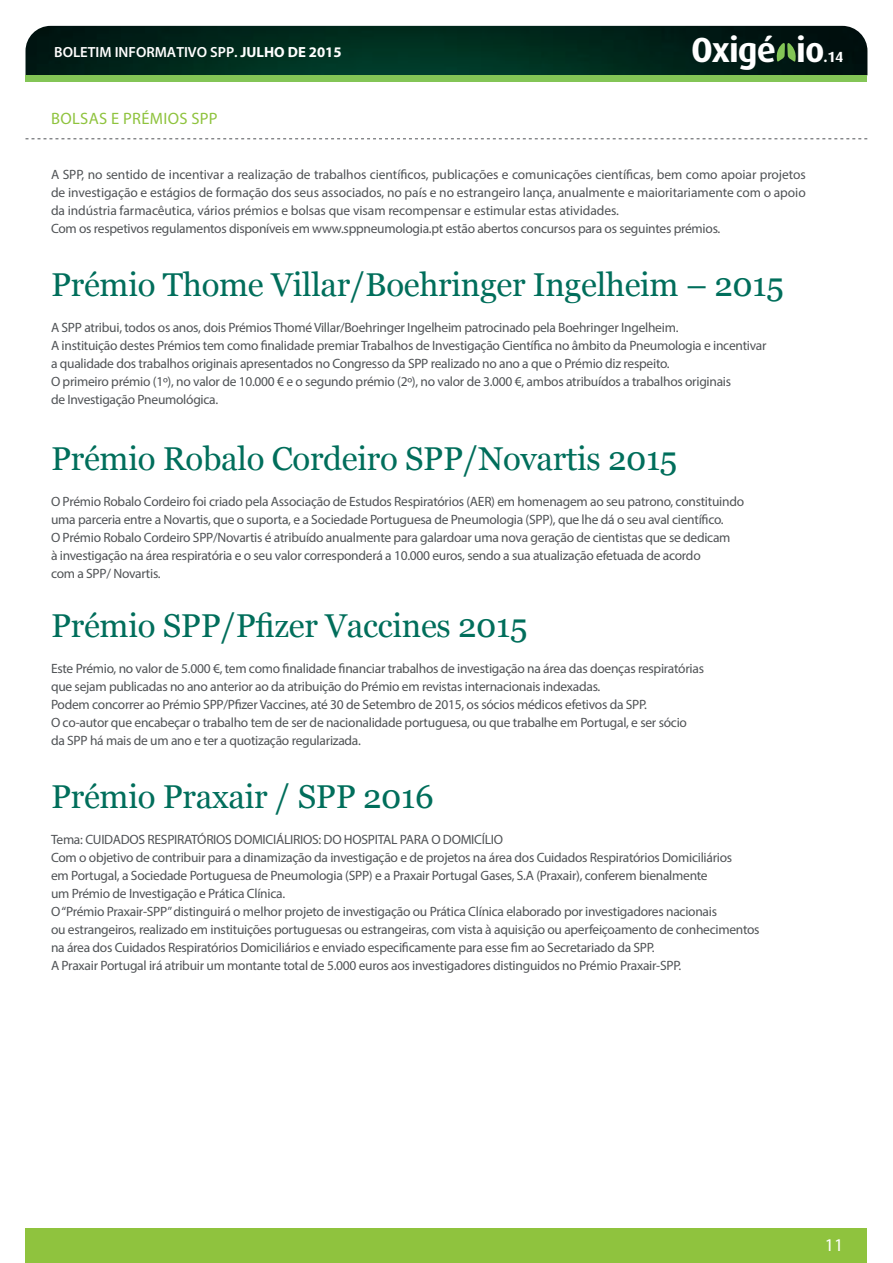
<style>
.page{position:relative;width:893px;height:1263px;background:#fff}
.page>*{position:absolute;margin:0;border:0;box-sizing:border-box;transform-origin:0 0}
.t1{font:700 34.95px "Dax";letter-spacing:-.025em;color:#fff}
.t2{font:33px "Georgia";letter-spacing:-.01em;color:#006e5b}
.t3{font:18px "Myriad Pro";color:#fff}
.t4{font:16.5px "Myriad Pro";letter-spacing:.02em;color:#8fc33e}
.t5{font:600 14.7px "Myriad Pro";color:#fff}
.t6{font:700 14.7px "Dax";color:#fff}
.t7{font:13.5px/18px "Myriad Pro";letter-spacing:-.02em;color:#505356}
.s1{font-weight:700}
</style>
<div class="page">
<img style="left:26px;top:26px;width:841px;height:49px">
<svg style="left:775px;top:42px;width:22px;height:20px"></svg>
<div style="left:26px;top:75px;width:841px;height:7px;background:#83c556"></div>
<div style="left:26px;top:1229px;width:841px;height:34px;background:#8fc33e"></div>
<svg style="left:26px;top:138px;width:841px;height:1px"></svg>
<p class="t5" style="left:54px;top:43px;width:289px">BOLETIM INFORMATIVO SPP. <span class="s1">JULHO DE 2015</span></p>
<h1 class="t1" style="left:691px;top:30px;width:135px">Oxigé io</h1>
<p class="t6" style="left:824px;top:48px;width:21px">.14</p>
<p class="t4" style="left:51px;top:108px;width:168px">BOLSAS E PRÉMIOS SPP</p>
<p class="t7" style="left:51px;top:166px;width:756px">A SPP, no sentido de incentivar a realização de trabalhos científicos, publicações e comunicações científicas, bem como apoiar projetos de investigação e estágios de formação dos seus associados, no país e no estrangeiro lança, anualmente e maioritariamente com o apoio da indústria farmacêutica, vários prémios e bolsas que visam recompensar e estimular estas atividades.<br>Com os respetivos regulamentos disponíveis em www.sppneumologia.pt estão abertos concursos para os seguintes prémios.</p>
<h2 class="t2" style="left:51px;top:261px;width:734px">Prémio Thome Villar/Boehringer Ingelheim – 2015</h2>
<p class="t7" style="left:51px;top:319px;width:717px">A SPP atribui, todos os anos, dois Prémios Thomé Villar/Boehringer Ingelheim patrocinado pela Boehringer Ingelheim.<br>A instituição destes Prémios tem como finalidade premiar Trabalhos de Investigação Científica no âmbito da Pneumologia e incentivar a qualidade dos trabalhos originais apresentados no Congresso da SPP realizado no ano a que o Prémio diz respeito.<br>O primeiro prémio (1º), no valor de 10.000 € e o segundo prémio (2º), no valor de 3.000 €, ambos atribuídos a trabalhos originais<br>de Investigação Pneumológica.</p>
<h2 class="t2" style="left:51px;top:435px;width:628px">Prémio Robalo Cordeiro SPP/Novartis 2015</h2>
<p class="t7" style="left:51px;top:493px;width:695px">O Prémio Robalo Cordeiro foi criado pela Associação de Estudos Respiratórios (AER) em homenagem ao seu patrono, constituindo uma parceria entre a Novartis, que o suporta, e a Sociedade Portuguesa de Pneumologia (SPP), que lhe dá o seu aval científico.<br>O Prémio Robalo Cordeiro SPP/Novartis é atribuído anualmente para galardoar uma nova geração de cientistas que se dedicam<br>à investigação na área respiratória e o seu valor corresponderá a 10.000 euros, sendo a sua atualização efetuada de acordo<br>com a SPP/ Novartis.</p>
<h2 class="t2" style="left:51px;top:601px;width:478px">Prémio SPP/Pfizer Vaccines 2015</h2>
<p class="t7" style="left:51px;top:659px;width:654px">Este Prémio, no valor de 5.000 €, tem como finalidade financiar trabalhos de investigação na área das doenças respiratórias que sejam publicadas no ano anterior ao da atribuição do Prémio em revistas internacionais indexadas.<br>Podem concorrer ao Prémio SPP/Pfizer Vaccines, até 30 de Setembro de 2015, os sócios médicos efetivos da SPP.<br>O co-autor que encabeçar o trabalho tem de ser de nacionalidade portuguesa, ou que trabalhe em Portugal, e ser sócio da SPP há mais de um ano e ter a quotização regularizada.</p>
<h2 class="t2" style="left:51px;top:772px;width:384px">Prémio Praxair / SPP 2016</h2>
<p class="t7" style="left:51px;top:830px;width:710px">Tema: CUIDADOS RESPIRATÓRIOS DOMICIÁLIRIOS: DO HOSPITAL PARA O DOMICÍLIO<br>Com o objetivo de contribuir para a dinamização da investigação e de projetos na área dos Cuidados Respiratórios Domiciliários<br>em Portugal, a Sociedade Portuguesa de Pneumologia (SPP) e a Praxair Portugal Gases, S.A (Praxair), conferem bienalmente<br>um Prémio de Investigação e Prática Clínica.<br>O “Prémio Praxair-SPP” distinguirá o melhor projeto de investigação ou Prática Clínica elaborado por investigadores nacionais<br>ou estrangeiros, realizado em instituições portuguesas ou estrangeiras, com vista à aquisição ou aperfeiçoamento de conhecimentos na área dos Cuidados Respiratórios Domiciliários e enviado especificamente para esse fim ao Secretariado da SPP.<br>A Praxair Portugal irá atribuir um montante total de 5.000 euros aos investigadores distinguidos no Prémio Praxair-SPP.</p>
<h3 class="t3" style="left:825px;top:1234px;width:20px">11</h3>
</div>
